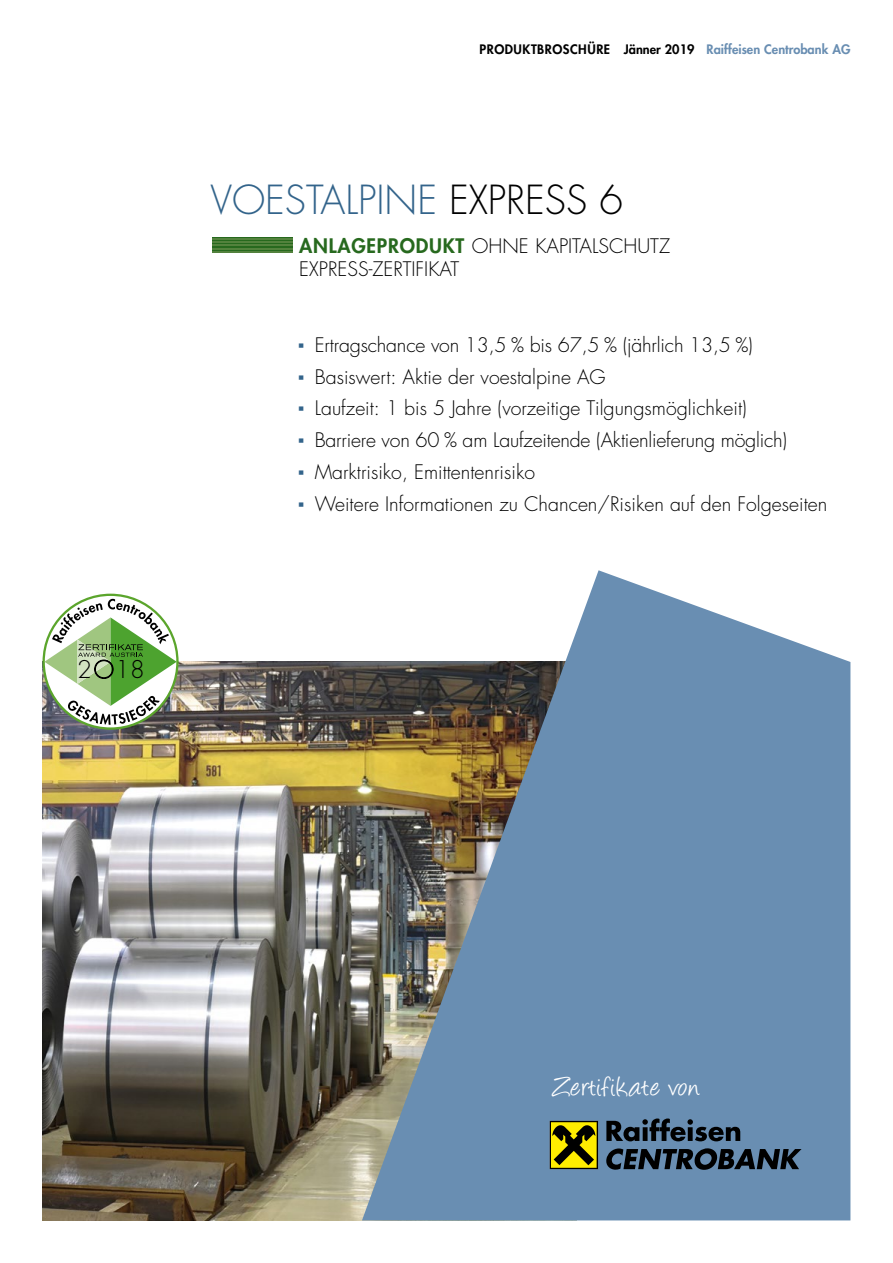
<style>
.page{position:relative;width:893px;height:1263px;background:#fff}
.page>*{position:absolute;margin:0;border:0;box-sizing:border-box;transform-origin:0 0}
.t1{font:300 39px "Futura";color:#33648b}
.t2{font:31.5px "Angelina";letter-spacing:.035em;color:#fff}
.t3{font:300 23.7px "Futura";color:#000}
.t4{font:300 19.5px "Futura";color:#000}
.t5{font:800 12.75px "Futura";color:#000}
.s1{color:#698eb2}
.s2{color:#000}
.s3{font-weight:800;color:#27691e}
.s4{font-family:"Trebuchet MS";font-weight:400;color:#33648b}
</style>
<div class="page">
<svg style="left:213px;top:239px;width:80px;height:12px"></svg>
<hr style="left:213px;top:241px;width:80px;height:2px;background:#53823d">
<img style="left:43px;top:662px;width:319px;height:558px">
<hr style="left:213px;top:238px;width:80px;height:1px;background:#53823d">
<hr style="left:213px;top:251px;width:80px;height:2px;background:#53823d">
<hr style="left:213px;top:244px;width:80px;height:2px;background:#53823d">
<hr style="left:213px;top:248px;width:80px;height:2px;background:#53823d">
<svg style="left:44px;top:599px;width:133px;height:126px"></svg>
<svg style="left:362px;top:570px;width:488px;height:650px;background:#7b93a7"></svg>
<div style="left:550px;top:1121px;width:48px;height:48px;background:#000"></div>
<div style="left:551px;top:1122px;width:46px;height:46px;background:#ffed00"></div>
<svg style="left:552px;top:1125px;width:43px;height:40px"></svg>
<svg style="left:606px;top:1118px;width:134px;height:23px;background:#384c60"></svg>
<svg style="left:606px;top:1148px;width:195px;height:22px;background:#304152"></svg>
<p class="t3" style="left:77px;top:655px;width:69px">2 18</p>
<p class="t5" style="left:480px;top:42px;width:372px">PRODUKTBROSCHÜRE Jänner 2019 <span class="s1">Raiffeisen Centrobank AG</span></p>
<h1 class="t1" style="left:210px;top:174px;width:414px">VOESTALPINE <span class="s2">EXPRESS 6</span></h1>
<p class="t4" style="left:299px;top:234px;width:372px"><span class="s3">ANLAGEPRODUKT</span> OHNE KAPITALSCHUTZ</p>
<p class="t4" style="left:299px;top:256px;width:161px">EXPRESS-ZERTIFIKAT</p>
<p class="t4" style="left:298px;top:332px;width:457px"><span class="s4">▪</span> Ertragschance von 13,5 % bis 67,5 % (jährlich 13,5 %)</p>
<p class="t4" style="left:298px;top:364px;width:309px"><span class="s4">▪</span> Basiswert: Aktie der voestalpine AG</p>
<p class="t4" style="left:298px;top:396px;width:451px"><span class="s4">▪</span> Laufzeit: 1 bis 5 Jahre (vorzeitige Tilgungsmöglichkeit)</p>
<p class="t4" style="left:298px;top:428px;width:491px"><span class="s4">▪</span> Barriere von 60 % am Laufzeitende (Aktienlieferung möglich)</p>
<p class="t4" style="left:298px;top:459px;width:239px"><span class="s4">▪</span> Marktrisiko, Emittentenrisiko</p>
<p class="t4" style="left:298px;top:491px;width:531px"><span class="s4">▪</span> Weitere Informationen zu Chancen/Risiken auf den Folgeseiten</p>
<h2 class="t2" style="left:553px;top:1073px;width:148px">Zertifikate von</h2>
</div>
